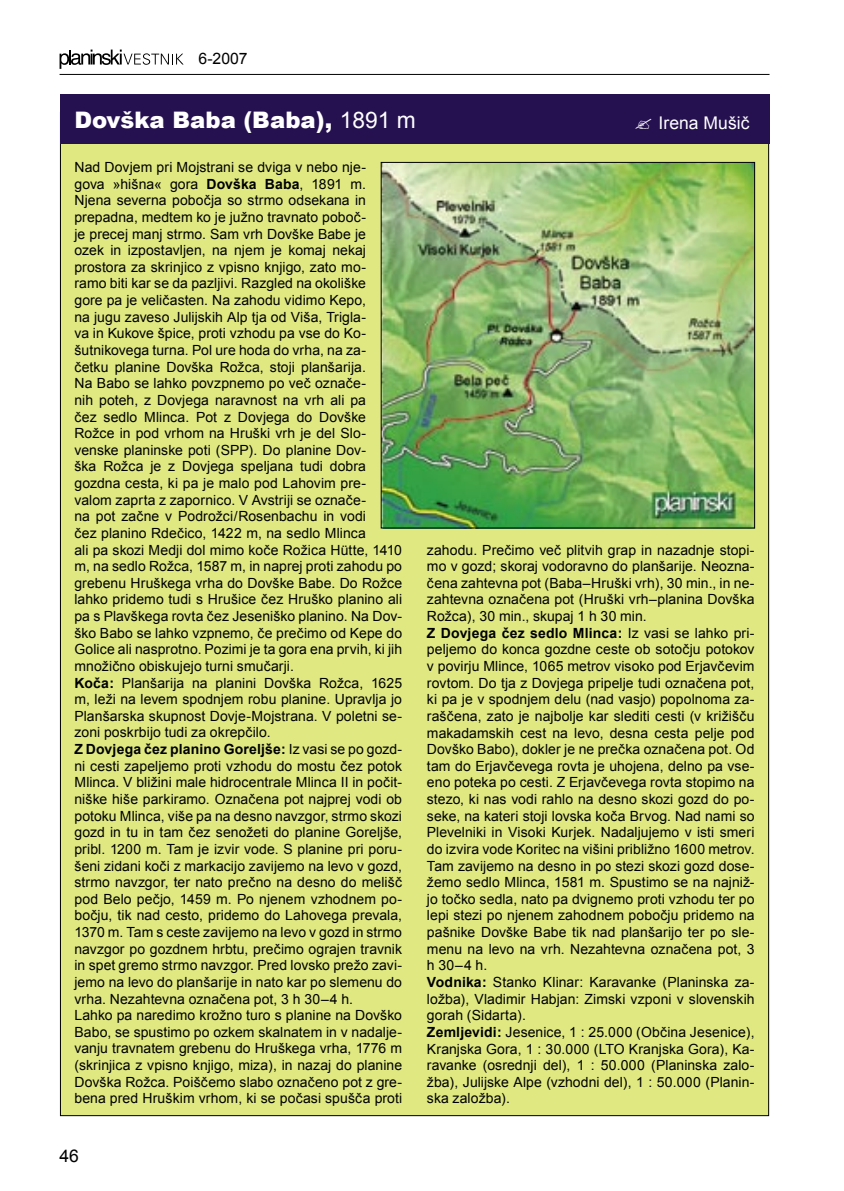
<style>
.page{position:relative;width:844px;height:1191px;background:#fff}
.page>*{position:absolute;margin:0;border:0;box-sizing:border-box;transform-origin:0 0}
.NASLOV_TURA{font:900 22.75px "Arial";color:#fff}
.Avtor{font:17.5px "Arial";letter-spacing:.005em;color:#fff}
.t1{font:17.5px "Arial";color:#000}
.t2{font:15.75px "Arial";color:#000}
.BODY_NaTuro{font:14px/16.6px "Arial";letter-spacing:.005em;color:#000;text-align:justify}
.s1{font-weight:400}
.s2{font-weight:700}
</style>
<div class="page">
<hr style="left:60px;top:74px;width:709px;height:1px;background:#000">
<svg style="left:60px;top:50px;width:123px;height:19px"></svg>
<div style="left:60px;top:112px;width:708px;height:1003px;background:#dfe881"></div>
<div style="left:60px;top:94px;width:709px;height:50px;background:#251050"></div>
<img style="left:383px;top:164px;width:369px;height:362px">
<div style="left:381px;top:162px;width:373px;height:366px;border:1px solid #000"></div>
<p class="t2" style="left:198px;top:48px;width:51px">6-2007</p>
<p class="NASLOV_TURA" style="left:74px;top:103px;width:343px">Dovška Baba (Baba), <span class="s1">1891 m</span></p>
<p class="Avtor" style="left:658px;top:112px;width:92px">Irena Mušič</p>
<p class="BODY_NaTuro" style="left:74px;top:159px;width:329px;text-align:left">Nad Dovjem pri Mojstrani se dviga v nebo nje-<br>gova »hišna« gora <span class="s2">Dovška Baba</span>, 1891 m.<br>Njena severna pobočja so strmo odsekana in prepadna, medtem ko je južno travnato poboč-<br>je precej manj strmo. Sam vrh Dovške Babe je<br>ozek in izpostavljen, na njem je komaj nekaj prostora za skrinjico z vpisno knjigo, zato mo-<br>ramo biti kar se da pazljivi. Razgled na okoliške<br>gore pa je veličasten. Na zahodu vidimo Kepo,<br>na jugu zaveso Julijskih Alp tja od Viša, Trigla-<br>va in Kukove špice, proti vzhodu pa vse do Ko&shy;šutnikovega turna. Pol ure hoda do vrha, na za&shy;četku planine Dovška Rožca, stoji planšarija.<br>Na Babo se lahko povzpnemo po več označe-<br>nih poteh, z Dovjega naravnost na vrh ali pa<br>čez sedlo Mlinca. Pot z Dovjega do Dovške Rožce in pod vrhom na Hruški vrh je del Slo&shy;venske planinske poti (SPP). Do planine Dov-<br>ška Rožca je z Dovjega speljana tudi dobra gozdna cesta, ki pa je malo pod Lahovim pre&shy;valom zaprta z zapornico. V Avstriji se označe-<br>na pot začne v Podrožci/Rosenbachu in vodi<br>čez planino Rdečico, 1422 m, na sedlo Mlinca<br>ali pa skozi Medji dol mimo koče Rožica Hütte, 1410 m, na sedlo Rožca, 1587 m, in naprej proti zahodu po grebenu Hruškega vrha do Dovške Babe. Do Rožce lahko pridemo tudi s Hrušice čez Hruško planino ali pa s Plavškega rovta čez Jeseniško planino. Na Dov&shy;ško Babo se lahko vzpnemo, če prečimo od Kepe do Golice ali nasprotno. Pozimi je ta gora ena prvih, ki jih množično obiskujejo turni smučarji.</p>
<p class="BODY_NaTuro" style="left:74px;top:674px;width:329px"><span class="s2">Koča:</span> Planšarija na planini Dovška Rožca, 1625 m, leži na levem spodnjem robu planine. Upravlja jo Planšarska skupnost Dovje-Mojstrana. V poletni se&shy;zoni poskrbijo tudi za okrepčilo.</p>
<p class="BODY_NaTuro" style="left:74px;top:741px;width:329px"><span class="s2">Z Dovjega čez planino Goreljše:</span> Iz vasi se po gozd&shy;ni cesti zapeljemo proti vzhodu do mostu čez potok Mlinca. V bližini male hidrocentrale Mlinca II in počit&shy;niške hiše parkiramo. Označena pot najprej vodi ob potoku Mlinca, više pa na desno navzgor, strmo skozi gozd in tu in tam čez senožeti do planine Goreljše, pribl. 1200 m. Tam je izvir vode. S planine pri poru&shy;šeni zidani koči z markacijo zavijemo na levo v gozd, strmo navzgor, ter nato prečno na desno do melišč pod Belo pečjo, 1459 m. Po njenem vzhodnem po&shy;bočju, tik nad cesto, pridemo do Lahovega prevala, 1370 m. Tam s ceste zavijemo na levo v gozd in strmo navzgor po gozdnem hrbtu, prečimo ograjen travnik in spet gremo strmo navzgor. Pred lovsko prežo zavi&shy;jemo na levo do planšarije in nato kar po slemenu do vrha. Nezahtevna označena pot, 3 h 30–4 h.</p>
<p class="BODY_NaTuro" style="left:74px;top:1007px;width:329px">Lahko pa naredimo krožno turo s planine na Dovško Babo, se spustimo po ozkem skalnatem in v nadalje&shy;vanju travnatem grebenu do Hruškega vrha, 1776 m (skrinjica z vpisno knjigo, miza), in nazaj do planine Dovška Rožca. Poiščemo slabo označeno pot z gre&shy;bena pred Hruškim vrhom, ki se počasi spušča proti</p>
<p class="t1" style="left:60px;top:1144px;width:21px">46</p>
<p class="BODY_NaTuro" style="left:427px;top:541px;width:329px">zahodu. Prečimo več plitvih grap in nazadnje stopi&shy;mo v gozd; skoraj vodoravno do planšarije. Neozna&shy;čena zahtevna pot (Baba–Hruški vrh), 30 min., in ne&shy;zahtevna označena pot (Hruški vrh–planina Dovška Rožca), 30 min., skupaj 1 h 30 min.</p>
<p class="BODY_NaTuro" style="left:427px;top:624px;width:329px"><span class="s2">Z Dovjega čez sedlo Mlinca:</span> Iz vasi se lahko pri&shy;peljemo do konca gozdne ceste ob sotočju potokov v povirju Mlince, 1065 metrov visoko pod Erjavčevim rovtom. Do tja z Dovjega pripelje tudi označena pot, ki pa je v spodnjem delu (nad vasjo) popolnoma za&shy;raščena, zato je najbolje kar slediti cesti (v križišču makadamskih cest na levo, desna cesta pelje pod Dovško Babo), dokler je ne prečka označena pot. Od tam do Erjavčevega rovta je uhojena, delno pa vse&shy;eno poteka po cesti. Z Erjavčevega rovta stopimo na stezo, ki nas vodi rahlo na desno skozi gozd do po&shy;seke, na kateri stoji lovska koča Brvog. Nad nami so Plevelniki in Visoki Kurjek. Nadaljujemo v isti smeri do izvira vode Koritec na višini približno 1600 metrov.<br>Tam zavijemo na desno in po stezi skozi gozd dose&shy;žemo sedlo Mlinca, 1581 m. Spustimo se na najniž&shy;jo točko sedla, nato pa dvignemo proti vzhodu ter po lepi stezi po njenem zahodnem pobočju pridemo na pašnike Dovške Babe tik nad planšarijo ter po sle&shy;menu na levo na vrh. Nezahtevna označena pot, 3 h 30–4 h.</p>
<p class="BODY_NaTuro" style="left:427px;top:974px;width:329px"><span class="s2">Vodnika:</span> Stanko Klinar: Karavanke (Planinska za&shy;ložba), Vladimir Habjan: Zimski vzponi v slovenskih gorah (Sidarta).</p>
<p class="BODY_NaTuro" style="left:427px;top:1023px;width:329px"><span class="s2">Zemljevidi:</span> Jesenice, 1 : 25.000 (Občina Jesenice), Kranjska Gora, 1 : 30.000 (LTO Kranjska Gora), Ka&shy;ravanke (osrednji del), 1 : 50.000 (Planinska zalo&shy;žba), Julijske Alpe (vzhodni del), 1 : 50.000 (Planin&shy;ska založba).</p>
</div>
